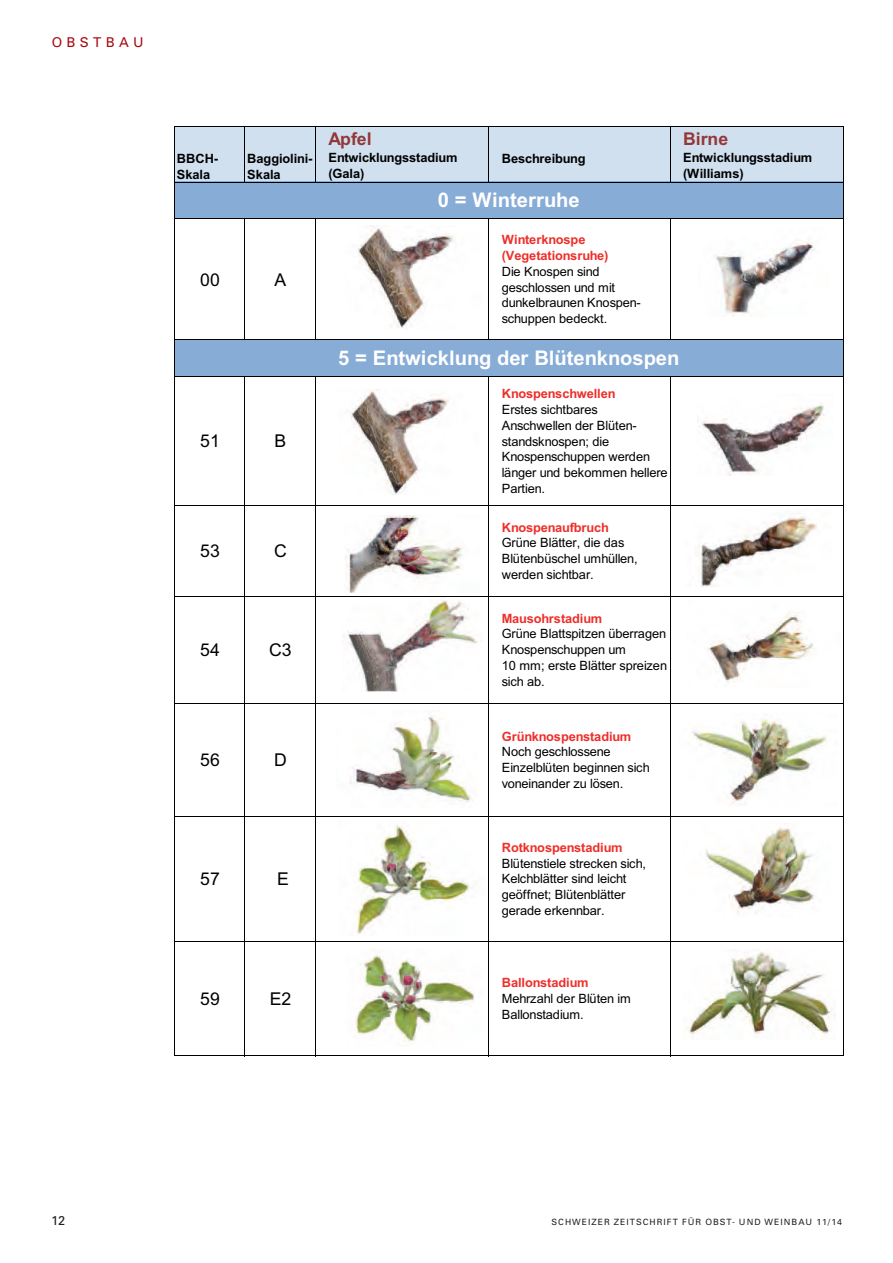
<style>
.page{position:relative;width:893px;height:1263px;background:#fff}
.page>*{position:absolute;margin:0;border:0;box-sizing:border-box;transform-origin:0 0}
.t1{font:20.25px "Arial Bold MT+T42+FOZEPD";color:#fff}
.t2{font:17.55px "Arial MT+T42+KDNQLH";letter-spacing:.005em;color:#000}
.t3{font:17.55px "Arial Bold MT+T42+FOZEPD";color:#923838}
.t4{font:13.5px "Univers";letter-spacing:.32em;color:#a70a12}
.t5{font:12.75px/15.8px "Arial MT+T42+KDNQLH";letter-spacing:-.005em;color:#000}
.t6{font:12.75px/16px "Arial Bold MT+T42+FOZEPD";letter-spacing:-.01em;color:#ee2f2a}
.t7{font:12.75px/16px "Arial Bold MT+T42+FOZEPD";letter-spacing:-.005em;color:#000}
.t8{font:12.75px "Univers";color:#231f20}
.t9{font:8.7px "Univers";letter-spacing:.115em;color:#231f20}
</style>
<div class="page">
<div style="left:175px;top:127px;width:669px;height:55px;background:#d0e0ee"></div>
<div style="left:175px;top:182px;width:669px;height:37px;background:#87acd6"></div>
<div style="left:175px;top:339px;width:669px;height:38px;background:#87acd6"></div>
<hr style="left:244px;top:127px;width:1px;height:55px;background:#000">
<hr style="left:315px;top:127px;width:1px;height:55px;background:#000">
<hr style="left:488px;top:127px;width:1px;height:55px;background:#000">
<hr style="left:670px;top:127px;width:1px;height:55px;background:#000">
<hr style="left:244px;top:219px;width:1px;height:121px;background:#000">
<hr style="left:315px;top:219px;width:1px;height:121px;background:#000">
<hr style="left:488px;top:219px;width:1px;height:121px;background:#000">
<hr style="left:670px;top:219px;width:1px;height:121px;background:#000">
<hr style="left:174px;top:126px;width:1px;height:930px;background:#000">
<hr style="left:244px;top:377px;width:1px;height:679px;background:#000">
<hr style="left:315px;top:377px;width:1px;height:679px;background:#000">
<hr style="left:488px;top:377px;width:1px;height:679px;background:#000">
<hr style="left:670px;top:377px;width:1px;height:679px;background:#000">
<hr style="left:843px;top:127px;width:1px;height:929px;background:#000">
<hr style="left:175px;top:126px;width:669px;height:1px;background:#000">
<hr style="left:175px;top:182px;width:669px;height:1px;background:#000">
<hr style="left:175px;top:218px;width:669px;height:1px;background:#000">
<hr style="left:175px;top:339px;width:669px;height:1px;background:#000">
<hr style="left:175px;top:376px;width:669px;height:1px;background:#000">
<hr style="left:175px;top:505px;width:669px;height:1px;background:#000">
<hr style="left:175px;top:595px;width:669px;height:1px;background:#000">
<hr style="left:175px;top:702px;width:669px;height:1px;background:#000">
<hr style="left:175px;top:816px;width:669px;height:1px;background:#000">
<hr style="left:175px;top:941px;width:669px;height:1px;background:#000">
<hr style="left:175px;top:1055px;width:669px;height:1px;background:#000">
<img style="left:358px;top:225px;width:96px;height:105px">
<img style="left:349px;top:389px;width:100px;height:105px">
<img style="left:345px;top:516px;width:118px;height:76px">
<img style="left:342px;top:597px;width:140px;height:95px">
<img style="left:349px;top:710px;width:125px;height:93px">
<img style="left:355px;top:821px;width:118px;height:114px">
<img style="left:351px;top:949px;width:124px;height:94px">
<img style="left:715px;top:239px;width:100px;height:77px">
<img style="left:697px;top:403px;width:127px;height:72px">
<img style="left:695px;top:516px;width:122px;height:70px">
<img style="left:691px;top:718px;width:137px;height:86px">
<img style="left:705px;top:823px;width:110px;height:91px">
<img style="left:686px;top:949px;width:147px;height:89px">
<img style="left:707px;top:612px;width:107px;height:70px">
<p class="t4" style="left:52px;top:37px;width:94px">OBSTBAU</p>
<p class="t7" style="left:177px;top:150px;width:43px">BBCH-<br>Skala</p>
<p class="t7" style="left:247px;top:150px;width:67px">Baggiolini-<br>Skala</p>
<h2 class="t2" style="left:200px;top:268px;width:21px">00</h2>
<h2 class="t2" style="left:275px;top:268px;width:13px">A</h2>
<h2 class="t2" style="left:200px;top:430px;width:21px">51</h2>
<h2 class="t2" style="left:275px;top:430px;width:13px">B</h2>
<h2 class="t2" style="left:200px;top:540px;width:21px">53</h2>
<h2 class="t2" style="left:274px;top:540px;width:14px">C</h2>
<h2 class="t2" style="left:200px;top:638px;width:21px">54</h2>
<h2 class="t2" style="left:269px;top:638px;width:24px">C3</h2>
<h2 class="t3" style="left:328px;top:127px;width:45px">Apfel</h2>
<p class="t7" style="left:328px;top:150px;width:131px">Entwicklungsstadium (Gala)</p>
<p class="t7" style="left:502px;top:150px;width:85px">Beschreibung</p>
<h1 class="t1" style="left:438px;top:187px;width:143px">0 = Winterruhe</h1>
<p class="t6" style="left:502px;top:232px;width:108px">Winterknospe (Vegetationsruhe)</p>
<p class="t5" style="left:502px;top:264px;width:141px">Die Knospen sind geschlossen und mit dunkelbraunen Knospen&shy;schuppen bedeckt.</p>
<h2 class="t3" style="left:683px;top:127px;width:47px">Birne</h2>
<p class="t7" style="left:683px;top:150px;width:131px">Entwicklungsstadium (Williams)</p>
<h1 class="t1" style="left:338px;top:344px;width:343px">5 = Entwicklung der Blütenknospen</h1>
<p class="t6" style="left:502px;top:386px;width:115px">Knospenschwellen</p>
<p class="t5" style="left:502px;top:402px;width:168px">Erstes sichtbares<br>Anschwellen der Blüten&shy;standsknospen; die<br>Knospenschuppen werden länger und bekommen hellere<br>Partien.</p>
<p class="t6" style="left:502px;top:520px;width:109px">Knospenaufbruch</p>
<p class="t5" style="left:502px;top:535px;width:137px">Grüne Blätter, die das<br>Blütenbüschel umhüllen, werden sichtbar.</p>
<p class="t6" style="left:502px;top:611px;width:102px">Mausohrstadium</p>
<p class="t5" style="left:502px;top:626px;width:167px">Grüne Blattspitzen überragen<br>Knospenschuppen um<br>10 mm; erste Blätter spreizen sich ab.</p>
<h2 class="t2" style="left:200px;top:749px;width:21px">56</h2>
<h2 class="t2" style="left:274px;top:749px;width:14px">D</h2>
<p class="t6" style="left:502px;top:728px;width:131px">Grünknospenstadium</p>
<p class="t5" style="left:502px;top:744px;width:150px">Noch geschlossene<br>Einzelblüten beginnen sich voneinander zu lösen.</p>
<h2 class="t2" style="left:200px;top:867px;width:21px">57</h2>
<h2 class="t2" style="left:277px;top:867px;width:13px">E</h2>
<p class="t6" style="left:502px;top:840px;width:122px">Rotknospenstadium</p>
<p class="t5" style="left:502px;top:855px;width:146px">Blütenstiele strecken sich,<br>Kelchblätter sind leicht geöffnet; Blütenblätter gerade erkennbar.</p>
<h2 class="t2" style="left:200px;top:987px;width:21px">59</h2>
<h2 class="t2" style="left:270px;top:987px;width:23px">E2</h2>
<p class="t6" style="left:502px;top:975px;width:88px">Ballonstadium</p>
<p class="t5" style="left:502px;top:990px;width:130px">Mehrzahl der Blüten im<br>Ballonstadium.</p>
<p class="t8" style="left:51px;top:1215px;width:16px">12</p>
<p class="t9" style="left:551px;top:1218px;width:292px">SCHWEIZER ZEITSCHRIFT FÜR OBST- UND WEINBAU 11/14</p>
</div>
